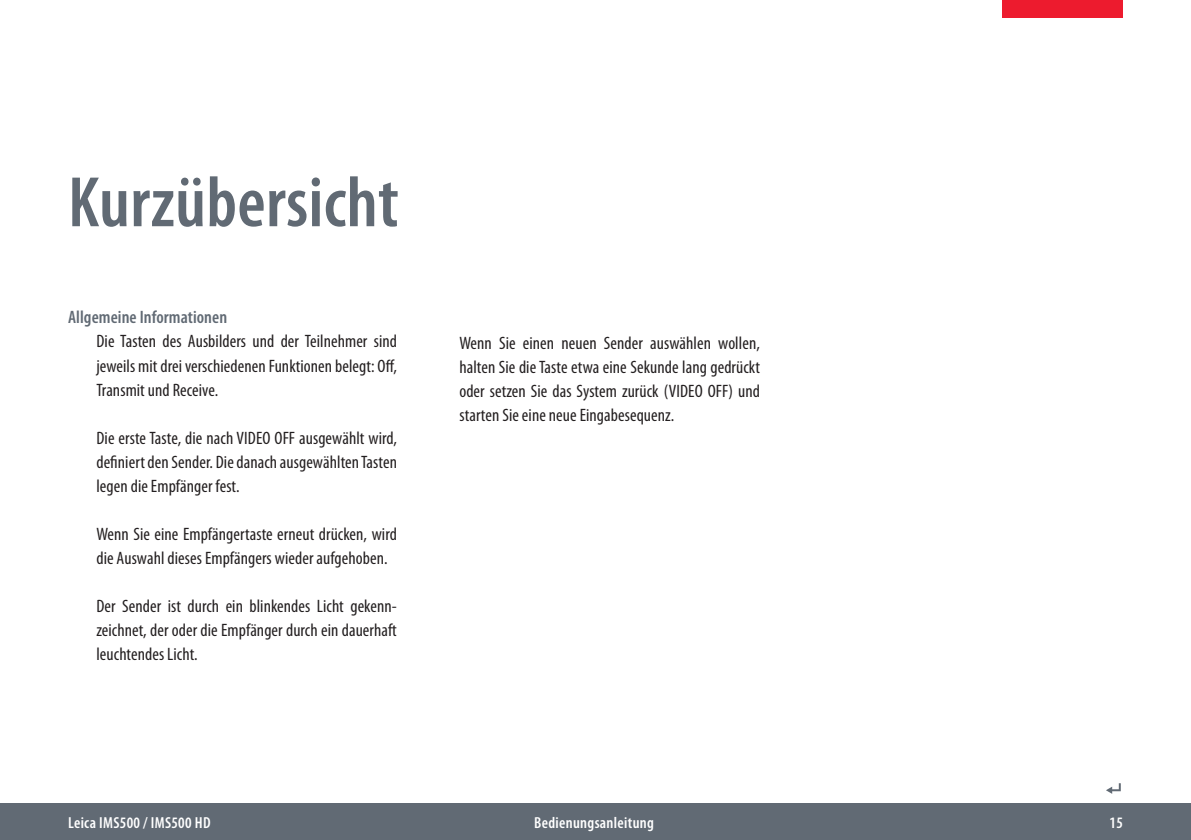
<style>
.page{position:relative;width:1191px;height:840px;background:#fff}
.page>*{position:absolute;margin:0;border:0;box-sizing:border-box;transform-origin:0 0}
.t1{font:600 condensed 72px "Myriad Pro";letter-spacing:.005em;color:#616a74}
.t2{font:condensed 18px/24px "Myriad Pro";letter-spacing:.005em;color:#231f20;text-align:justify}
.t3{font:600 condensed 18px "Myriad Pro";letter-spacing:.005em;color:#616a74}
.t4{font:600 condensed 16px "Myriad Pro";letter-spacing:.02em;color:#fff}
</style>
<div class="page">
<div style="left:0;top:803px;width:1191px;height:36px;background:#616a74"></div>
<div style="left:1002px;top:0;width:121px;height:17px;background:#ed1b2e"></div>
<svg style="left:1106px;top:783px;width:14px;height:10px"></svg>
<h1 class="t1" style="left:68px;top:174px;width:332px">Kurzübersicht</h1>
<p class="t3" style="left:68px;top:310px;width:161px">Allgemeine Informationen</p>
<p class="t2" style="left:96px;top:330px;width:302px">Die Tasten des Ausbilders und der Teilnehmer sind jeweils mit drei verschiedenen Funktionen belegt: Off, Transmit und Receive.</p>
<p class="t2" style="left:96px;top:426px;width:302px">Die erste Taste, die nach VIDEO OFF ausgewählt wird, definiert den Sender. Die danach ausgewählten Tasten legen die Empfänger fest.</p>
<p class="t2" style="left:96px;top:522px;width:302px">Wenn Sie eine Empfängertaste erneut drücken, wird die Auswahl dieses Empfängers wieder aufgehoben.</p>
<p class="t2" style="left:96px;top:594px;width:302px">Der Sender ist durch ein blinkendes Licht gekenn&shy;zeichnet, der oder die Empfänger durch ein dauerhaft leuchtendes Licht.</p>
<p class="t2" style="left:459px;top:332px;width:302px">Wenn Sie einen neuen Sender auswählen wollen, halten Sie die Taste etwa eine Sekunde lang gedrückt oder setzen Sie das System zurück (VIDEO OFF) und starten Sie eine neue Eingabesequenz.</p>
<p class="t4" style="left:68px;top:816px;width:144px">Leica IMS500 / IMS500 HD</p>
<p class="t4" style="left:534px;top:816px;width:121px">Bedienungsanleitung</p>
<p class="t4" style="left:1109px;top:816px;width:15px">15</p>
</div>
